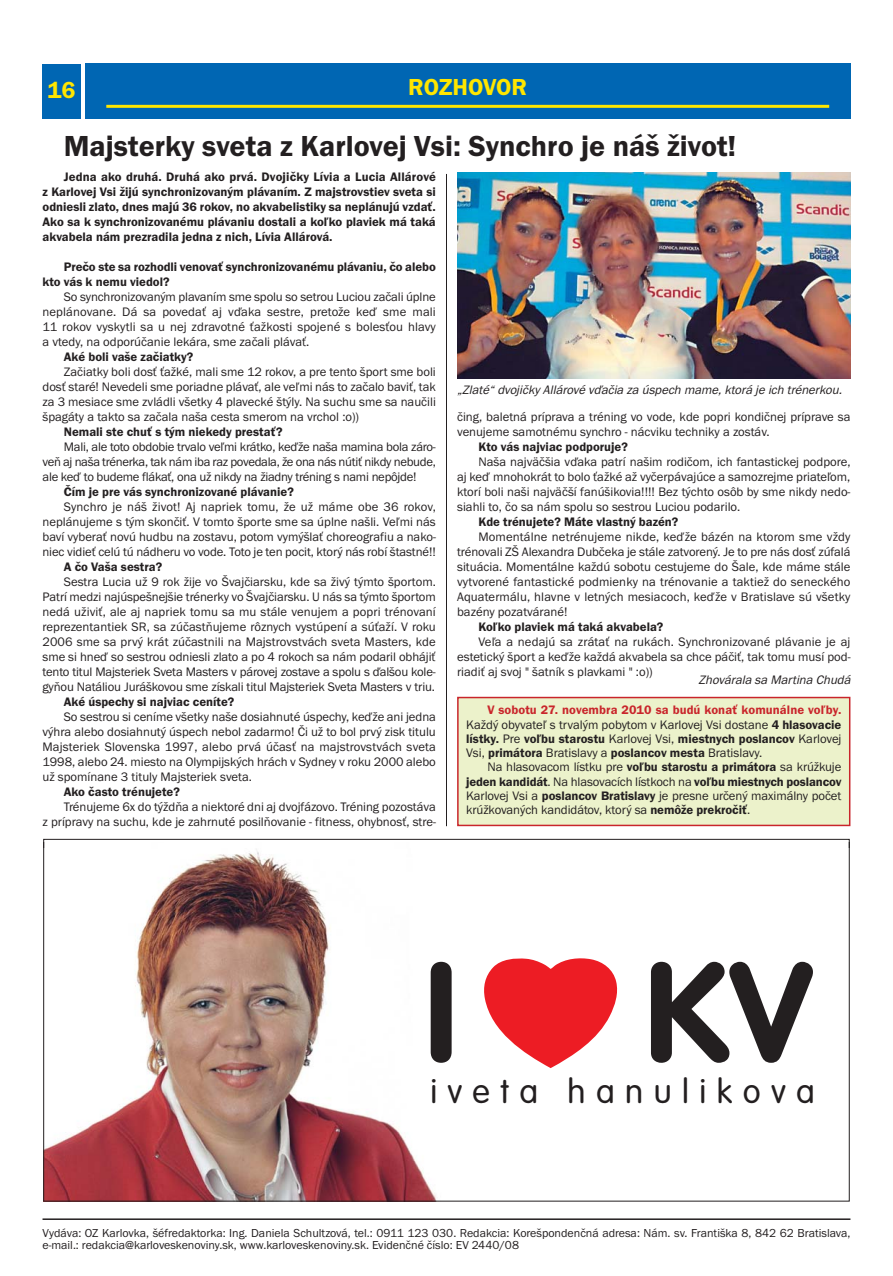
<style>
.page{position:relative;width:893px;height:1276px;background:#fff}
.page>*{position:absolute;margin:0;border:0;box-sizing:border-box;transform-origin:0 0}
.t1{font:139.35px "Vag Rounded CS Bold";color:#231f20}
.t2{font:33.45px "Vag Rounded CS Light";letter-spacing:.315em;color:#231f20}
.t3{font:600 30px "Franklin Got Itc TCE";color:#231f20}
.t4{font:600 24px "Franklin Got Itc TCE";letter-spacing:-.01em;color:#ffe600}
.t5{font:12.75px/15px "Franklin Got Itc TCE";color:#231f20;text-align:justify}
.t6{font:600 12.75px/15px "Franklin Got Itc TCE";color:#231f20;text-align:justify}
.t7{font:italic 12.75px "Franklin Got Itc TCE";color:#231f20}
.t8{font:12px/12px "Franklin Got Itc TCE";color:#231f20}
.s1{font-weight:600;color:#c9252b}
.s2{font-weight:600}
</style>
<div class="page">
<div style="left:85px;top:64px;width:765px;height:55px;background:#0066b3"></div>
<hr style="left:106px;top:105px;width:723px;height:3px;background:#ffe600">
<div style="left:43px;top:64px;width:38px;height:54px;background:#0066b3"></div>
<hr style="left:43px;top:1218px;width:807px;height:2px;background:#231f20">
<hr style="left:446px;top:174px;width:1px;height:652px;background:#231f20">
<svg style="left:43px;top:847px;width:807px;height:354px"></svg>
<svg style="left:43px;top:839px;width:807px;height:8px"></svg>
<div style="left:459px;top:698px;width:390px;height:126px;background:#ecf2cb"></div>
<div style="left:457px;top:697px;width:393px;height:129px;border:2px solid #c9252b"></div>
<img style="left:457px;top:172px;width:393px;height:206px">
<h3 class="t4" style="left:48px;top:82px;width:30px">16</h3>
<h3 class="t4" style="left:408px;top:79px;width:121px">ROZHOVOR</h3>
<h3 class="t3" style="left:64px;top:136px;width:674px">Majsterky sveta z Karlovej Vsi: Synchro je náš život!</h3>
<p class="t6" style="left:43px;top:170px;width:395px;text-indent:21px">Jedna ako druhá. Druhá ako prvá. Dvojičky Lívia a Lucia Allárové z Karlovej Vsi žijú synchronizovaným plávaním. Z majstrovstiev sveta si odniesli zlato, dnes majú 36 rokov, no akvabelistiky sa neplánujú vzdať.<br>Ako sa k synchronizovanému plávaniu dostali a koľko plaviek má taká akvabela nám prezradila jedna z nich, Lívia Allárová.</p>
<p class="t6" style="left:43px;top:260px;width:395px;text-indent:21px">Prečo ste sa rozhodli venovať synchronizovanému plávaniu, čo alebo kto vás k nemu viedol?</p>
<p class="t5" style="left:43px;top:290px;width:395px;text-indent:21px">So synchronizovaným plavaním sme spolu so setrou Luciou začali úplne neplánovane. Dá sa povedať aj vďaka sestre, pretože keď sme mali 11 rokov vyskytli sa u nej zdravotné ťažkosti spojené s bolesťou hlavy a vtedy, na odporúčanie lekára, sme začali plávať.</p>
<p class="t6" style="left:64px;top:350px;width:131px">Aké boli vaše začiatky?</p>
<p class="t5" style="left:43px;top:365px;width:395px;text-indent:21px">Začiatky boli dosť ťažké, mali sme 12 rokov, a pre tento šport sme boli dosť staré! Nevedeli sme poriadne plávať, ale veľmi nás to začalo baviť, tak za 3 mesiace sme zvládli všetky 4 plavecké štýly. Na suchu sme sa naučili špagáty a takto sa začala naša cesta smerom na vrchol :o))</p>
<p class="t6" style="left:64px;top:425px;width:220px">Nemali ste chuť s tým niekedy prestať?</p>
<p class="t5" style="left:43px;top:440px;width:395px;text-indent:21px">Mali, ale toto obdobie trvalo veľmi krátko, keďže naša mamina bola záro&shy;veň aj naša trénerka, tak nám iba raz povedala, že ona nás nútiť nikdy nebude, ale keď to budeme flákať, ona už nikdy na žiadny tréning s nami nepôjde!</p>
<p class="t6" style="left:64px;top:485px;width:232px">Čím je pre vás synchronizované plávanie?</p>
<p class="t5" style="left:43px;top:500px;width:395px;text-indent:21px">Synchro je náš život! Aj napriek tomu, že už máme obe 36 rokov, neplánujeme s tým skončiť. V tomto športe sme sa úplne našli. Veľmi nás baví vyberať novú hudbu na zostavu, potom vymýšlať choreografiu a nako&shy;niec vidieť celú tú nádheru vo vode. Toto je ten pocit, ktorý nás robí štastné!!</p>
<p class="t6" style="left:64px;top:560px;width:100px">A čo Vaša sestra?</p>
<p class="t5" style="left:43px;top:575px;width:395px;text-indent:21px">Sestra Lucia už 9 rok žije vo Švajčiarsku, kde sa živý týmto športom.<br>Patrí medzi najúspešnejšie trénerky vo Švajčiarsku. U nás sa týmto športom nedá uživiť, ale aj napriek tomu sa mu stále venujem a popri trénovaní reprezentantiek SR, sa zúčastňujeme rôznych vystúpení a súťaží. V roku 2006 sme sa prvý krát zúčastnili na Majstrovstvách sveta Masters, kde sme si hneď so sestrou odniesli zlato a po 4 rokoch sa nám podaril obhájiť tento titul Majsteriek Sveta Masters v párovej zostave a spolu s ďalšou kole&shy;gyňou Natáliou Juráškovou sme získali titul Majsteriek Sveta Masters v triu.</p>
<p class="t6" style="left:64px;top:695px;width:172px">Aké úspechy si najviac ceníte?</p>
<p class="t5" style="left:43px;top:710px;width:395px;text-indent:21px">So sestrou si ceníme všetky naše dosiahnuté úspechy, keďže ani jedna výhra alebo dosiahnutý úspech nebol zadarmo! Či už to bol prvý zisk titulu Majsteriek Slovenska 1997, alebo prvá účasť na majstrovstvách sveta 1998, alebo 24. miesto na Olympijských hrách v Sydney v roku 2000 alebo už spomínane 3 tituly Majsteriek sveta.</p>
<p class="t6" style="left:64px;top:785px;width:118px">Ako často trénujete?</p>
<p class="t5" style="left:43px;top:800px;width:395px;text-align:right">Trénujeme 6x do týždňa a niektoré dni aj dvojfázovo. Tréning pozostáva<br>z prípravy na suchu, kde je zahrnuté posilňovanie - fitness, ohybnosť, stre-</p>
<p class="t7" style="left:457px;top:385px;width:389px">„Zlaté“ dvoj ičky Allárové vďačia za úspech mame, ktorá je ich trénerkou.</p>
<p class="t5" style="left:457px;top:410px;width:395px">čing, baletná príprava a tréning vo vode, kde popri kondičnej príprave sa venujeme samotnému synchro - nácviku techniky a zostáv.</p>
<p class="t6" style="left:478px;top:440px;width:151px">Kto vás najviac podporuje?</p>
<p class="t5" style="left:457px;top:455px;width:395px;text-indent:21px">Naša najväčšia vďaka patrí našim rodičom, ich fantastickej podpore, aj keď mnohokrát to bolo ťažké až vyčerpávajúce a samozrejme priateľom, ktorí boli naši najväčší fanúšikovia!!!! Bez týchto osôb by sme nikdy nedo&shy;siahli to, čo sa nám spolu so sestrou Luciou podarilo.</p>
<p class="t6" style="left:478px;top:515px;width:202px">Kde trénujete? Máte vlastný bazén?</p>
<p class="t5" style="left:457px;top:530px;width:395px;text-indent:21px">Momentálne netrénujeme nikde, keďže bázén na ktorom sme vždy trénovali ZŠ Alexandra Dubčeka je stále zatvorený. Je to pre nás dosť zúfalá situácia. Momentálne každú sobotu cestujeme do Šale, kde máme stále vytvorené fantastické podmienky na trénovanie a taktiež do seneckého Aquatermálu, hlavne v letných mesiacoch, keďže v Bratislave sú všetky bazény pozatvárané!</p>
<p class="t6" style="left:478px;top:620px;width:187px">Koľko plaviek má taká akvabela?</p>
<p class="t5" style="left:457px;top:635px;width:395px;text-indent:21px">Veľa a nedajú sa zrátať na rukách. Synchronizované plávanie je aj estetický šport a keďže každá akvabela sa chce páčiť, tak tomu musí pod&shy;riadiť aj svoj " šatník s plavkami " :o))</p>
<p class="t7" style="left:699px;top:675px;width:156px">Zhovárala sa Martina Chudá</p>
<p class="t5" style="left:466px;top:704px;width:377px;line-height:14.2px;text-indent:21px"><span class="s1">V sobotu 27. novembra 2010 sa budú konať komunálne voľby.<br></span>Každý obyvateľ s trvalým pobytom v Karlovej Vsi dostane <span class="s2">4 hlasovacie lístky.</span> Pre <span class="s2">voľbu starostu</span> Karlovej Vsi, <span class="s2">miestnych poslancov</span> Karlovej Vsi, <span class="s2">primátora</span> Bratislavy a <span class="s2">poslancov mesta</span> Bratislavy.</p>
<p class="t5" style="left:466px;top:761px;width:377px;line-height:14.2px;text-indent:21px">Na hlasovacom lístku pre <span class="s2">voľbu starostu a primátora</span> sa krúžkuje <span class="s2">jeden kandidát</span>. Na hlasovacích lístkoch na <span class="s2">voľbu miestnych poslancov </span>Karlovej Vsi a <span class="s2">poslancov Bratislavy</span> je presne určený maximálny počet krúžkovaných kandidátov, ktorý sa <span class="s2">nemôže prekročiť</span>.</p>
<h1 class="t1" style="left:424px;top:934px;width:35px">I</h1>
<h1 class="t1" style="left:645px;top:934px;width:169px">KV</h1>
<h2 class="t2" style="left:430px;top:1072px;width:386px">iveta hanulikova</h2>
<p class="t8" style="left:43px;top:1228px;width:809px">Vydáva: OZ Karlovka, šéfredaktorka: Ing. Daniela Schultzová, tel.: 0911 123 030. Redakcia: Korešpondenčná adresa: Nám. sv. Františka 8, 842 62 Bratislava, e-mail.: redakcia@karloveskenoviny.sk, www.karloveskenoviny.sk. Evidenčné číslo: EV 2440/08</p>
</div>
